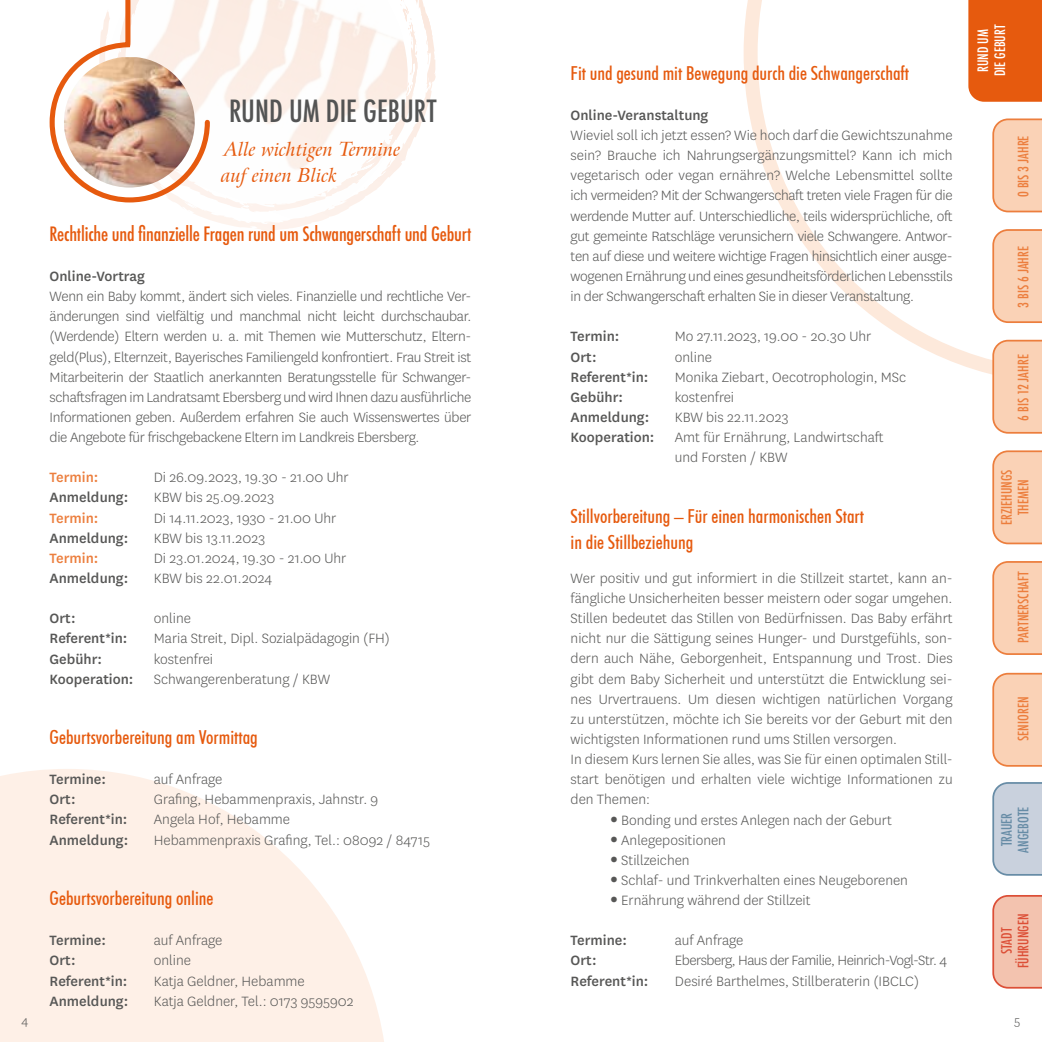
<style>
.page{position:relative;width:1042px;height:1042px;background:#fff}
.page>*{position:absolute;margin:0;border:0;box-sizing:border-box;transform-origin:0 0}
.t1{font:500 condensed 29.75px "Futura";color:#535454}
.t2{font:500 condensed 19.25px/26.2px "Futura BT";color:#e65a0e}
.t3{font:500 condensed 19.25px "Futura";letter-spacing:-.01em;color:#e65a0e}
.t4{font:italic 19.25px/26.2px "Arrus BT";color:#e65a0e}
.t5{font:300 15.75px/20.1px "National";color:#575756;text-align:justify}
.t6{font:500 15.75px "National";color:#575756}
.t7{font:300 15.75px "National";letter-spacing:-.03em;color:#575756}
.t8{font:500 15.75px "National";color:#ec7e3d}
.t9{font:500 condensed 14px/16.8px "Futura";color:#ec7e3d;text-align:center}
.t10{font:500 condensed 14px/16.8px "Futura";color:#fff;text-align:center}
.t11{font:500 condensed 14px/16.8px "Futura";color:#dc4f37;text-align:center}
.t12{font:500 condensed 14px/16.8px "Futura";color:#678ca6;text-align:center}
.t13{font:300 14px "National";color:#575756}
.s1{font-family:"Helvetica Neue LT Com";font-weight:400}
</style>
<div class="page">
<svg style="left:743px;top:0;width:299px;height:375px"></svg>
<div style="left:968px;top:0;width:74px;height:102px;background:#e65a0e"></div>
<svg style="left:992px;top:118px;width:50px;height:94px;background:#f9ceb0"></svg>
<svg style="left:992px;top:229px;width:50px;height:94px;background:#f9cdb0"></svg>
<svg style="left:992px;top:340px;width:50px;height:94px;background:#f9ceb0"></svg>
<svg style="left:992px;top:450px;width:50px;height:94px;background:#f9ceb0"></svg>
<svg style="left:992px;top:561px;width:50px;height:94px;background:#f9cdb0"></svg>
<svg style="left:992px;top:673px;width:50px;height:94px;background:#f9ceb0"></svg>
<svg style="left:992px;top:895px;width:50px;height:93px;background:#f1bda9"></svg>
<svg style="left:992px;top:782px;width:50px;height:94px;background:#c4cdda"></svg>
<svg style="left:0;top:769px;width:384px;height:273px;fill:#fef0e7"></svg>
<svg style="left:193px;top:0;width:243px;height:231px"></svg>
<svg style="left:180px;top:190px;width:237px;height:22px"></svg>
<img style="left:212px;top:14px;width:220px;height:176px">
<svg style="left:212px;top:0;width:205px;height:183px"></svg>
<svg style="left:399px;top:0;width:19px;height:56px"></svg>
<svg style="left:407px;top:80px;width:6px;height:24px"></svg>
<svg style="left:389px;top:133px;width:2px;height:7px"></svg>
<svg style="left:351px;top:172px;width:17px;height:17px"></svg>
<svg style="left:49px;top:0;width:163px;height:205px"></svg>
<h1 class="t1" style="left:229px;top:92px;width:209px">RUND UM DIE GEBURT</h1>
<p class="t4" style="left:221px;top:136px;width:181px">Alle wichtigen Termine auf einen Blick</p>
<p class="t3" style="left:50px;top:221px;width:423px">Rechtliche und finanzielle Fragen rund um Schwangerschaft und Geburt</p>
<p class="t6" style="left:50px;top:265px;width:97px">Online-Vortrag</p>
<p class="t5" style="left:50px;top:286px;width:423px">Wenn ein Baby kommt, ändert sich vieles. Finanzielle und rechtliche Ver&shy;änderungen sind vielfältig und manchmal nicht leicht durchschaubar. (Werdende) Eltern werden u. a. mit Themen wie Mutterschutz, Eltern&shy;geld(Plus), Elternzeit, Bayerisches Familiengeld konfrontiert. Frau Streit ist Mitarbeiterin der Staatlich anerkannten Beratungsstelle für Schwanger&shy;schaftsfragen im Landratsamt Ebersberg und wird Ihnen dazu ausführliche Informationen geben. Außerdem erfahren Sie auch Wissenswertes über die Angebote für frischgebackene Eltern im Landkreis Ebersberg.</p>
<p class="t8" style="left:50px;top:467px;width:50px">Termin:</p>
<p class="t5" style="left:154px;top:467px;width:196px">Di 26.09.2023, 19.30 - 21.00 Uhr</p>
<p class="t6" style="left:50px;top:487px;width:80px">Anmeldung:</p>
<p class="t5" style="left:154px;top:487px;width:122px">KBW bis 25.09.2023</p>
<p class="t8" style="left:50px;top:507px;width:50px">Termin:</p>
<p class="t5" style="left:154px;top:507px;width:184px">Di 14.11.2023, 1930 - 21.00 Uhr</p>
<p class="t6" style="left:50px;top:527px;width:80px">Anmeldung:</p>
<p class="t5" style="left:154px;top:527px;width:113px">KBW bis 13.11.2023</p>
<p class="t8" style="left:50px;top:547px;width:50px">Termin:</p>
<p class="t5" style="left:154px;top:547px;width:194px">Di 23.01.2024, 19.30 - 21.00 Uhr</p>
<p class="t6" style="left:50px;top:567px;width:80px">Anmeldung:</p>
<p class="t5" style="left:154px;top:567px;width:120px">KBW bis 22.01.2024</p>
<p class="t6" style="left:50px;top:608px;width:28px">Ort:</p>
<p class="t5" style="left:154px;top:608px;width:39px">online</p>
<p class="t6" style="left:50px;top:628px;width:79px">Referent*in:</p>
<p class="t5" style="left:154px;top:628px;width:238px">Maria Streit, Dipl. Sozialpädagogin (FH)</p>
<p class="t6" style="left:50px;top:648px;width:54px">Gebühr:</p>
<p class="t5" style="left:154px;top:648px;width:61px">kostenfrei</p>
<p class="t6" style="left:50px;top:668px;width:85px">Kooperation:</p>
<p class="t5" style="left:154px;top:668px;width:178px">Schwangerenberatung / KBW</p>
<p class="t2" style="left:50px;top:724px;width:210px">Geburtsvorbereitung am Vormittag</p>
<p class="t6" style="left:50px;top:768px;width:58px">Termine:</p>
<p class="t5" style="left:154px;top:769px;width:70px">auf Anfrage</p>
<p class="t6" style="left:50px;top:789px;width:28px">Ort:</p>
<p class="t5" style="left:154px;top:789px;width:226px">Grafing, Hebammenpraxis, Jahnstr. 9</p>
<p class="t6" style="left:50px;top:809px;width:79px">Referent*in:</p>
<p class="t5" style="left:154px;top:809px;width:138px">Angela Hof, Hebamme</p>
<p class="t6" style="left:50px;top:829px;width:80px">Anmeldung:</p>
<p class="t5" style="left:154px;top:829px;width:278px">Hebammenpraxis Grafing, Tel.: 08092 / 84715</p>
<p class="t2" style="left:50px;top:885px;width:165px">Geburtsvorbereitung online</p>
<p class="t6" style="left:50px;top:929px;width:58px">Termine:</p>
<p class="t5" style="left:154px;top:930px;width:70px">auf Anfrage</p>
<p class="t6" style="left:50px;top:950px;width:28px">Ort:</p>
<p class="t5" style="left:154px;top:950px;width:39px">online</p>
<p class="t6" style="left:50px;top:970px;width:79px">Referent*in:</p>
<p class="t5" style="left:154px;top:970px;width:152px">Katja Geldner, Hebamme</p>
<p class="t6" style="left:50px;top:990px;width:80px">Anmeldung:</p>
<p class="t5" style="left:154px;top:990px;width:201px">Katja Geldner, Tel.: 0173 9595902</p>
<p class="t2" style="left:570px;top:60px;width:340px">Fit und gesund mit Bewegung durch die Schwangerschaft</p>
<p class="t6" style="left:570px;top:104px;width:139px">Online-Veranstaltung</p>
<p class="t5" style="left:570px;top:125px;width:384px">Wieviel soll ich jetzt essen? Wie hoch darf die Gewichtszunahme sein? Brauche ich Nahrungsergänzungsmittel? Kann ich mich vegetarisch oder vegan ernähren? Welche Lebensmittel sollte ich vermeiden? Mit der Schwangerschaft treten viele Fragen für die werdende Mutter auf. Unterschiedliche, teils widersprüchliche, oft gut gemeinte Ratschläge verunsichern viele Schwangere. Antwor&shy;ten auf diese und weitere wichtige Fragen hinsichtlich einer ausge&shy;wogenen Ernährung und eines gesundheitsförderlichen Lebensstils in der Schwangerschaft erhalten Sie in dieser Veranstaltung.</p>
<p class="t6" style="left:570px;top:326px;width:50px">Termin:</p>
<p class="t5" style="left:675px;top:326px;width:198px">Mo 27.11.2023, 19.00 - 20.30 Uhr</p>
<p class="t6" style="left:570px;top:346px;width:28px">Ort:</p>
<p class="t5" style="left:675px;top:346px;width:39px">online</p>
<p class="t6" style="left:570px;top:366px;width:79px">Referent*in:</p>
<p class="t5" style="left:675px;top:366px;width:233px">Monika Ziebart, Oecotrophologin, MSc</p>
<p class="t6" style="left:570px;top:386px;width:54px">Gebühr:</p>
<p class="t5" style="left:675px;top:386px;width:61px">kostenfrei</p>
<p class="t6" style="left:570px;top:406px;width:80px">Anmeldung:</p>
<p class="t5" style="left:675px;top:406px;width:115px">KBW bis 22.11.2023</p>
<p class="t6" style="left:570px;top:426px;width:85px">Kooperation:</p>
<p class="t5" style="left:675px;top:427px;width:210px">Amt für Ernährung, Landwirtschaft und Forsten / KBW</p>
<p class="t2" style="left:570px;top:502px;width:295px">Stillvorbereitung – Für einen harmonischen Start in die Stillbeziehung</p>
<p class="t5" style="left:570px;top:567px;width:384px;text-align:left">Wer positiv und gut informiert in die Stillzeit startet, kann an&shy;fängliche Unsicherheiten besser meistern oder sogar umgehen.<br>Stillen bedeutet das Stillen von Bedürfnissen. Das Baby erfährt nicht nur die Sättigung seines Hunger- und Durstgefühls, son&shy;dern auch Nähe, Geborgenheit, Entspannung und Trost. Dies gibt dem Baby Sicherheit und unterstützt die Entwicklung sei&shy;nes Urvertrauens. Um diesen wichtigen natürlichen Vorgang zu unterstützen, möchte ich Sie bereits vor der Geburt mit den wichtigsten Informationen rund ums Stillen versorgen.<br>In diesem Kurs lernen Sie alles, was Sie für einen optimalen Still&shy;start benötigen und erhalten viele wichtige Informationen zu den Themen:</p>
<p class="t5" style="left:610px;top:809px;width:283px"><span class="s1">•</span> Bonding und erstes Anlegen nach der Geburt</p>
<p class="t5" style="left:610px;top:829px;width:117px"><span class="s1">•</span> Anlegepositionen</p>
<p class="t5" style="left:610px;top:849px;width:81px"><span class="s1">•</span> Stillzeichen</p>
<p class="t5" style="left:610px;top:869px;width:299px"><span class="s1">•</span> Schlaf- und Trinkverhalten eines Neugeborenen</p>
<p class="t5" style="left:610px;top:889px;width:202px"><span class="s1">•</span> Ernährung während der Stillzeit</p>
<p class="t6" style="left:570px;top:930px;width:58px">Termine:</p>
<p class="t5" style="left:675px;top:930px;width:70px">auf Anfrage</p>
<p class="t6" style="left:570px;top:950px;width:28px">Ort:</p>
<p class="t7" style="left:675px;top:951px;width:274px">Ebersberg, Haus der Familie, Heinrich-Vogl-Str. 4</p>
<p class="t6" style="left:570px;top:970px;width:79px">Referent*in:</p>
<p class="t5" style="left:675px;top:970px;width:246px">Desiré Barthelmes, Stillberaterin (IBCLC)</p>
<p class="t10" style="left:974px;top:76px;width:54px;rotate:-90deg">RUND UM<br>DIE GEBURT</p>
<p class="t9" style="left:1015px;top:197px;width:63px;rotate:-90deg">0 BIS 3 JAHRE</p>
<p class="t9" style="left:1015px;top:308px;width:63px;rotate:-90deg">3 BIS 6 JAHRE</p>
<p class="t9" style="left:1015px;top:421px;width:68px;rotate:-90deg">6 BIS 12 JAHRE</p>
<p class="t9" style="left:998px;top:525px;width:57px;rotate:-90deg">ERZIEHUNGS<br>THEMEN</p>
<p class="t9" style="left:1015px;top:643px;width:73px;rotate:-90deg">PARTNERSCHAFT</p>
<p class="t9" style="left:1015px;top:741px;width:46px;rotate:-90deg">SENIOREN</p>
<p class="t12" style="left:998px;top:852px;width:48px;rotate:-90deg">TRAUER<br>ANGEBOTE</p>
<p class="t11" style="left:998px;top:968px;width:56px;rotate:-90deg">STADT<br>FÜHRUNGEN</p>
<p class="t13" style="left:22px;top:1012px;width:8px">4</p>
<p class="t13" style="left:1014px;top:1012px;width:8px">5</p>
</div>
